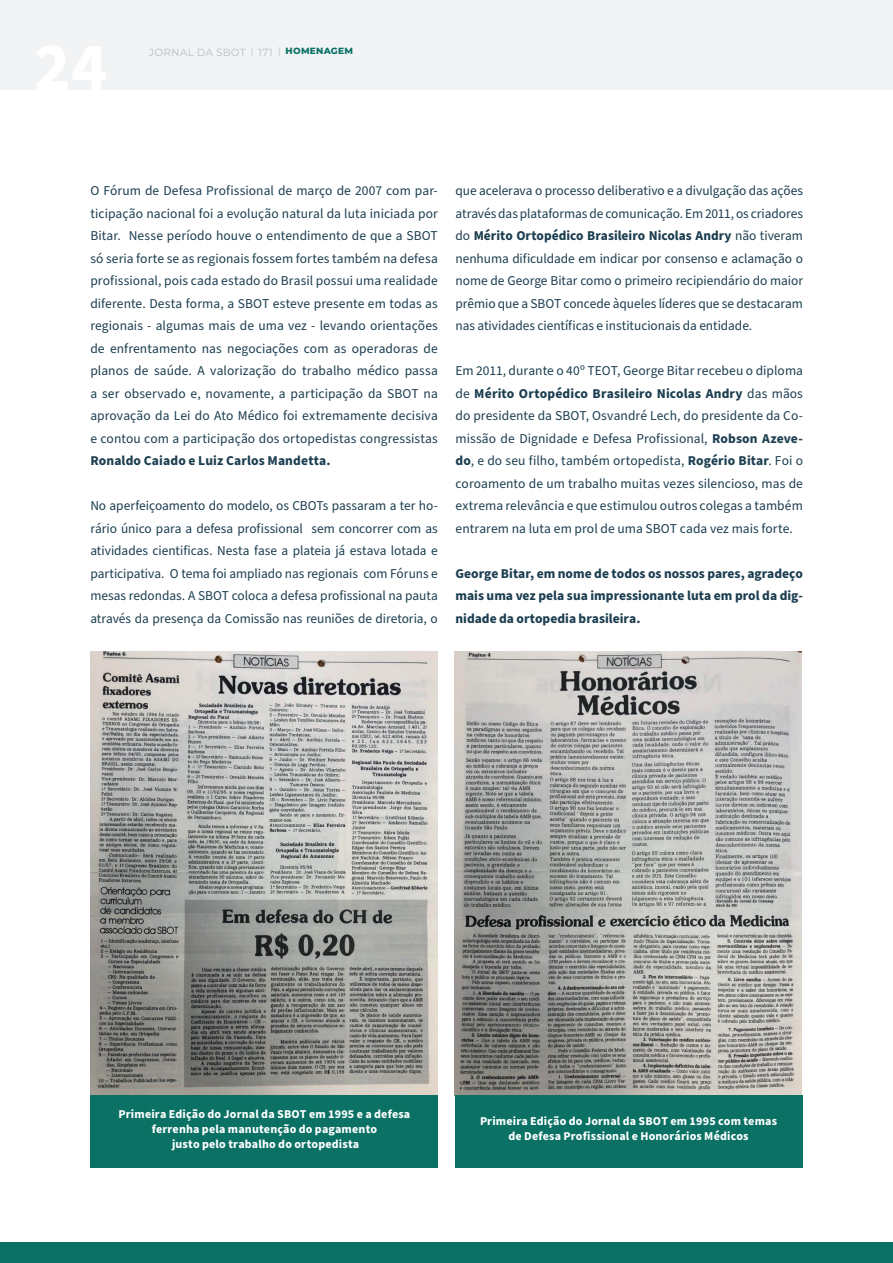
<style>
.page{position:relative;width:893px;height:1263px;background:#fff}
.page>*{position:absolute;margin:0;border:0;box-sizing:border-box;transform-origin:0 0}
.t1{font:13.5px/22.5px "Source Sans Pro";color:#1c3e50;text-align:justify}
.t2{font:700 13.5px/22.5px "Source Sans Pro";letter-spacing:.005em;color:#1c3e50;text-align:justify}
.t3{font:700 12px/15px "Source Sans Pro";letter-spacing:.015em;color:#fff;text-align:center}
.t4{font:500 10.5px "Montserrat";letter-spacing:.02em;color:#c7c8ca}
.s1{font-size:9px}
.s2{font-weight:800;font-size:9px;color:#0a7164}
.s3{font-weight:700}
</style>
<div class="page">
<div style="left:0;top:0;width:893px;height:90px;background:#f2f3f4"></div>
<div style="left:0;top:1242px;width:893px;height:21px;background:#0a7164"></div>
<img style="left:455px;top:651px;width:346px;height:445px">
<img style="left:91px;top:651px;width:346px;height:445px">
<div style="left:91px;top:1096px;width:347px;height:72px;background:#0a7164"></div>
<div style="left:455px;top:1096px;width:347px;height:72px;background:#0a7164"></div>
<p class="t4" style="left:149px;top:45px;width:206px">JORNAL DA SBOT <span class="s1">|</span> 171 <span class="s1">|</span> <span class="s2">HOMENAGEM</span></p>
<p class="t1" style="left:90px;top:180px;width:349px">O Fórum de Defesa Profissional de março de 2007 com par&shy;ticipação nacional foi a evolução natural da luta iniciada por Bitar. Nesse período houve o entendimento de que a SBOT só seria forte se as regionais fossem fortes também na defesa profissional, pois cada estado do Brasil possui uma realidade diferente. Desta forma, a SBOT esteve presente em todas as regionais - algumas mais de uma vez - levando orientações de enfrentamento nas negociações com as operadoras de planos de saúde. A valorização do trabalho médico passa a ser observado e, novamente, a participação da SBOT na aprovação da Lei do Ato Médico foi extremamente decisiva e contou com a participação dos ortopedistas congressistas</p>
<p class="t2" style="left:90px;top:450px;width:242px">Ronaldo Caiado e Luiz Carlos Mandetta.</p>
<p class="t1" style="left:90px;top:495px;width:349px">No aperfeiçoamento do modelo, os CBOTs passaram a ter ho&shy;rário único para a defesa profissional sem concorrer com as atividades cientificas. Nesta fase a plateia já estava lotada e participativa. O tema foi ampliado nas regionais com Fóruns e mesas redondas. A SBOT coloca a defesa profissional na pauta através da presença da Comissão nas reuniões de diretoria, o</p>
<p class="t1" style="left:455px;top:180px;width:349px">que acelerava o processo deliberativo e a divulgação das ações através das plataformas de comunicação. Em 2011, os criadores do <span class="s3">Mérito Ortopédico Brasileiro Nicolas Andry</span> não tiveram nenhuma dificuldade em indicar por consenso e aclamação o nome de George Bitar como o primeiro recipiendário do maior prêmio que a SBOT concede àqueles líderes que se destacaram nas atividades científicas e institucionais da entidade.</p>
<p class="t1" style="left:455px;top:360px;width:349px">Em 2011, durante o 40º TEOT, George Bitar recebeu o diploma de <span class="s3">Mérito Ortopédico Brasileiro Nicolas Andry</span> das mãos do presidente da SBOT, Osvandré Lech, do presidente da Co&shy;missão de Dignidade e Defesa Profissional, <span class="s3">Robson Azeve&shy;do</span>, e do seu filho, também ortopedista, <span class="s3">Rogério Bitar</span>. Foi o coroamento de um trabalho muitas vezes silencioso, mas de extrema relevância e que estimulou outros colegas a também entrarem na luta em prol de uma SBOT cada vez mais forte.</p>
<p class="t2" style="left:455px;top:562px;width:349px">George Bitar, em nome de todos os nossos pares, agradeço mais uma vez pela sua impressionante luta em prol da dig&shy;nidade da ortopedia brasileira.</p>
<p class="t3" style="left:119px;top:1106px;width:293px">Primeira Edição do Jornal da SBOT em 1995 e a defesa ferrenha pela manutenção do pagamento<br>justo pelo trabalho do ortopedista</p>
<p class="t3" style="left:480px;top:1114px;width:298px">Primeira Edição do Jornal da SBOT em 1995 com temas de Defesa Profissional e Honorários Médicos</p>
</div>
